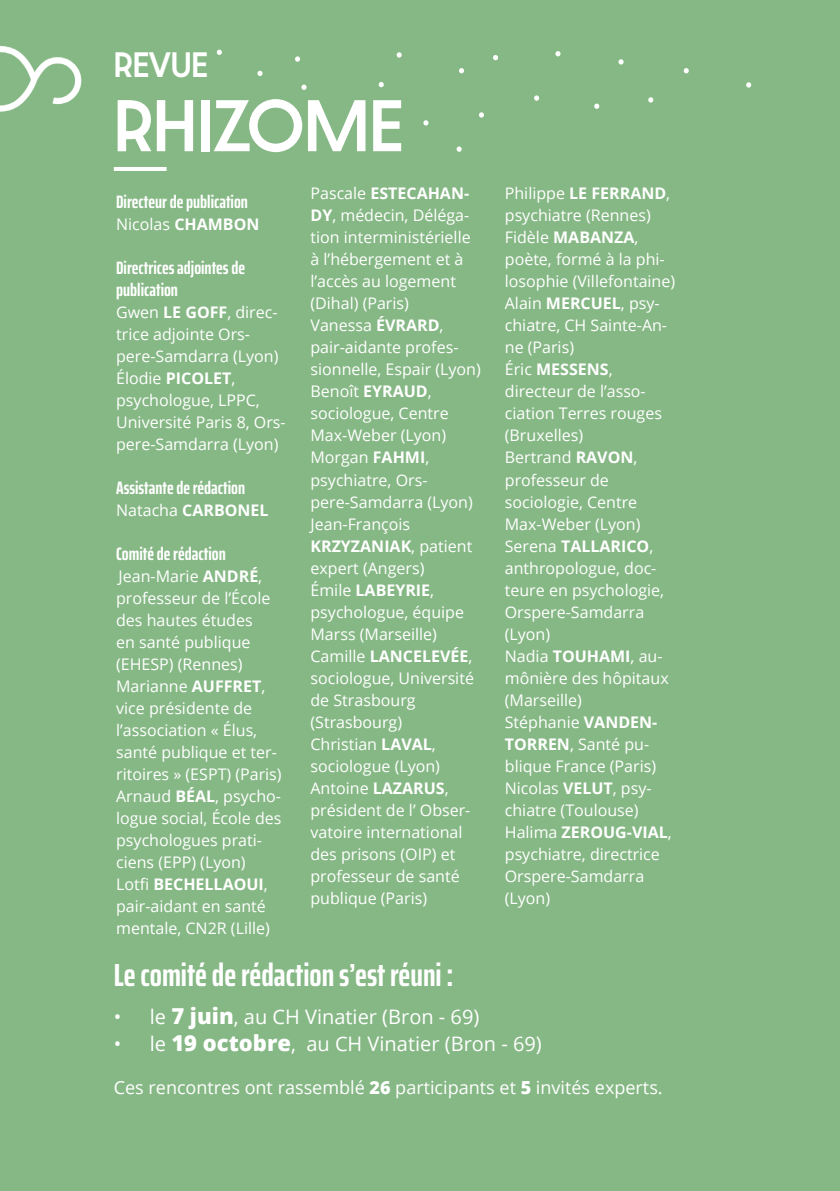
<style>
.page{position:relative;width:840px;height:1191px;background:#fff}
.page>*{position:absolute;margin:0;border:0;box-sizing:border-box;transform-origin:0 0}
.t1{font:500 62px "Dazzle Unicase";color:#fff}
.t2{font:700 extra-condensed 32px "Saira";color:#fff}
.t3{font:500 30px "Dazzle Unicase";color:#fff}
.t4{font:20px "Open Sans";color:#fff}
.t5{font:700 extra-condensed 18px/22px "Saira";color:#fff}
.t6{font:18px "Open Sans";color:#fff}
.t7{font:16px/22px "Open Sans";color:#fff}
.t8{font:700 16px "Open Sans";color:#fff}
.s1{font-weight:700}
.s2{font-weight:400}
.s3{font-weight:800;font-size:22px}
.s4{font-weight:800}
</style>
<div class="page">
<div style="left:0;top:0;width:839px;height:1191px;background:#86b885"></div>
<hr style="left:114px;top:167px;width:52px;height:4px;background:#fff">
<svg style="left:479px;top:112px;width:4px;height:6px"></svg>
<svg style="left:257px;top:71px;width:5px;height:5px"></svg>
<svg style="left:396px;top:52px;width:5px;height:6px"></svg>
<svg style="left:456px;top:146px;width:5px;height:6px"></svg>
<svg style="left:683px;top:68px;width:5px;height:5px"></svg>
<svg style="left:618px;top:59px;width:5px;height:6px"></svg>
<svg style="left:493px;top:55px;width:5px;height:5px"></svg>
<svg style="left:423px;top:120px;width:5px;height:6px"></svg>
<svg style="left:378px;top:82px;width:5px;height:5px"></svg>
<svg style="left:746px;top:82px;width:4px;height:6px"></svg>
<svg style="left:295px;top:56px;width:5px;height:6px"></svg>
<svg style="left:594px;top:104px;width:5px;height:5px"></svg>
<svg style="left:217px;top:50px;width:5px;height:5px"></svg>
<svg style="left:301px;top:85px;width:5px;height:5px"></svg>
<svg style="left:555px;top:51px;width:5px;height:5px"></svg>
<svg style="left:534px;top:95px;width:5px;height:6px"></svg>
<svg style="left:459px;top:68px;width:5px;height:5px"></svg>
<svg style="left:648px;top:97px;width:5px;height:6px"></svg>
<img style="left:0;top:46px;width:82px;height:66px">
<h3 class="t3" style="left:114px;top:42px;width:96px">REVUE</h3>
<h1 class="t1" style="left:114px;top:79px;width:291px">RHIZOME</h1>
<p class="t5" style="left:116px;top:190px;width:133px">Directeur de publication</p>
<p class="t7" style="left:116px;top:212px;width:145px">Nicolas <span class="s1">CHAMBON</span></p>
<p class="t5" style="left:116px;top:256px;width:130px">Directrices adjointes de publication</p>
<p class="t7" style="left:116px;top:300px;width:171px">Gwen <span class="s1">LE GOFF</span>, direc&shy;trice adjointe Ors&shy;pere-Samdarra (Lyon)<br>Élodie <span class="s1">PICOLET</span>, psychologue, LPPC,<br>Université Paris 8, Ors&shy;pere-Samdarra (Lyon)</p>
<p class="t5" style="left:116px;top:476px;width:130px">Assistante de rédaction</p>
<p class="t8" style="left:116px;top:498px;width:154px"><span class="s2">Natacha</span> CARBONEL</p>
<p class="t5" style="left:116px;top:542px;width:111px">Comité de rédaction</p>
<p class="t7" style="left:116px;top:564px;width:167px">Jean-Marie <span class="s1">ANDRÉ</span>, professeur de l’École des hautes études<br>en santé publique (EHESP) (Rennes)<br>Marianne <span class="s1">AUFFRET</span>, vice présidente de l’association « Élus, santé publique et ter&shy;ritoires » (ESPT) (Paris)<br>Arnaud <span class="s1">BÉAL</span>, psycho&shy;logue social, École des psychologues prati&shy;ciens (EPP) (Lyon)<br>Lotfi <span class="s1">BECHELLAOUI</span>, pair-aidant en santé mentale, CN2R (Lille)</p>
<p class="t7" style="left:310px;top:182px;width:172px">Pascale <span class="s1">ESTECAHAN-<br>DY</span>, médecin, Déléga&shy;tion interministérielle à l’hébergement et à l’accès au logement (Dihal) (Paris)<br>Vanessa <span class="s1">ÉVRARD</span>, pair-aidante profes&shy;sionnelle, Espair (Lyon)<br>Benoît <span class="s1">EYRAUD</span>, sociologue, Centre<br>Max-Weber (Lyon)<br>Morgan <span class="s1">FAHMI</span>, psychiatre, Ors&shy;pere-Samdarra (Lyon)<br>Jean-François<br><span class="s1">KRZYZANIAK</span>, patient expert (Angers)<br>Émile <span class="s1">LABEYRIE</span>, psychologue, équipe<br>Marss (Marseille)<br>Camille <span class="s1">LANCELEVÉE</span>, sociologue, Université de Strasbourg (Strasbourg)<br>Christian <span class="s1">LAVAL</span>, sociologue (Lyon)<br>Antoine <span class="s1">LAZARUS</span>, président de l’ Obser&shy;vatoire international des prisons (OIP) et professeur de santé publique (Paris)</p>
<p class="t7" style="left:504px;top:182px;width:172px">Philippe <span class="s1">LE FERRAND</span>, psychiatre (Rennes)<br>Fidèle <span class="s1">MABANZA</span>, poète, formé à la phi&shy;losophie (Villefontaine)<br>Alain <span class="s1">MERCUEL</span>, psy&shy;chiatre, CH Sainte-An&shy;ne (Paris)<br>Éric <span class="s1">MESSENS</span>, directeur de l’asso&shy;ciation Terres rouges (Bruxelles)<br>Bertrand <span class="s1">RAVON</span>, professeur de sociologie, Centre<br>Max-Weber (Lyon)<br>Serena <span class="s1">TALLARICO</span>, anthropologue, doc&shy;teure en psychologie,<br>Orspere-Samdarra (Lyon)<br>Nadia <span class="s1">TOUHAMI</span>, au&shy;mônière des hôpitaux (Marseille)<br>Stéphanie <span class="s1">VANDEN-<br>TORREN</span>, Santé pu&shy;blique France (Paris)<br>Nicolas <span class="s1">VELUT</span>, psy&shy;chiatre (Toulouse)<br>Halima <span class="s1">ZEROUG-VIAL</span>, psychiatre, directrice<br>Orspere-Samdarra (Lyon)</p>
<h2 class="t2" style="left:114px;top:951px;width:341px">Le comité de rédaction s’est réuni :</h2>
<p class="t4" style="left:114px;top:1003px;width:367px">• le <span class="s3">7 juin</span>, au CH Vinatier (Bron - 69)</p>
<p class="t4" style="left:114px;top:1029px;width:429px">• le <span class="s3">19 octobre</span>, au CH Vinatier (Bron - 69)</p>
<p class="t6" style="left:114px;top:1075px;width:550px">Ces rencontres ont rassemblé <span class="s4">26</span> participants et <span class="s4">5</span> invités experts.</p>
</div>
